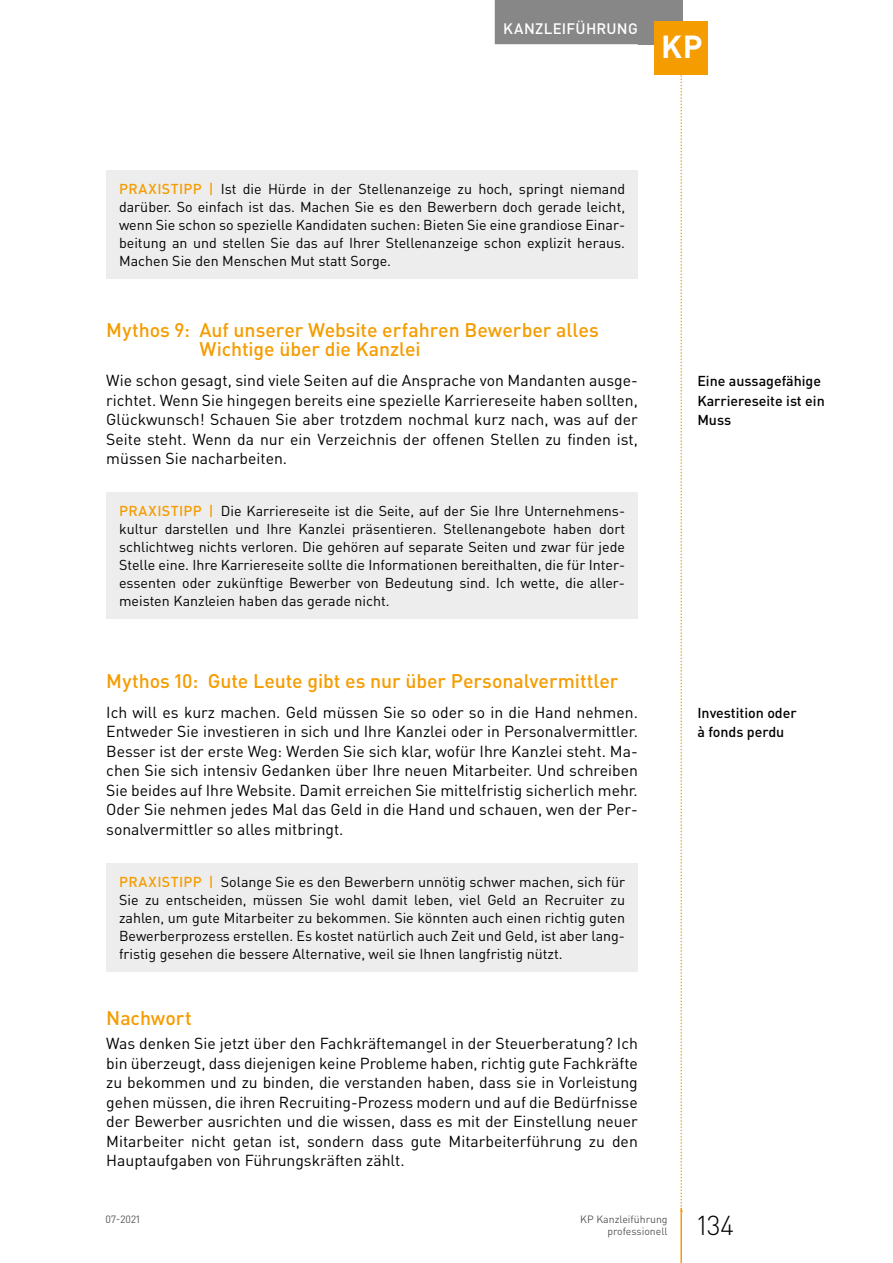
<style>
.page{position:relative;width:893px;height:1263px;background:#fff}
.page>*{position:absolute;margin:0;border:0;box-sizing:border-box;transform-origin:0 0}
.t1{font:700 31.5px "DIN Pro";color:#fff}
.t2{font:300 27px "DIN Pro";color:#000}
.t3{font:500 19.5px/19.5px "DIN Pro";color:#f59c00}
.t4{font:15.75px/19.5px "DIN Pro";color:#000;text-align:justify}
.t5{font:500 15px "DIN Pro";letter-spacing:.015em;color:#fff}
.t6{font:14.25px/18px "DIN Pro";color:#000;text-align:justify}
.t7{font:500 14.25px/19.5px "DIN Pro";color:#000}
.t8{font:10.5px/12.8px "DIN Pro";color:#575756;text-align:right}
.s1{font-weight:500;color:#f59c00}
</style>
<div class="page">
<svg style="left:680px;top:74px;width:2px;height:1134px"></svg>
<div style="left:638px;top:0;width:44px;height:44px;background:#878787"></div>
<hr style="left:680px;top:1208px;width:2px;height:55px;background:#f59c00">
<div style="left:495px;top:0;width:151px;height:44px;background:#878787"></div>
<div style="left:655px;top:21px;width:53px;height:53px;background:#f59c00"></div>
<div style="left:106px;top:170px;width:532px;height:108px;background:#ededed"></div>
<div style="left:106px;top:492px;width:532px;height:127px;background:#ededed"></div>
<div style="left:106px;top:863px;width:532px;height:108px;background:#ededed"></div>
<p class="t5" style="left:503px;top:18px;width:136px">Kanzleiführung</p>
<h1 class="t1" style="left:661px;top:26px;width:43px">KP</h1>
<p class="t6" style="left:119px;top:179px;width:508px"><span class="s1">PRAXISTI PP |</span> Ist die Hürde in der Stellenanzeige zu hoch, springt niemand darüber. So einfach ist das. Machen Sie es den Bewerbern doch gerade leicht, wenn Sie schon so spezielle Kandidaten suchen: Bieten Sie eine grandiose Einar&shy;beitung an und stellen Sie das auf Ihrer Stellenanzeige schon explizit heraus.<br>Machen Sie den Menschen Mut statt Sorge.</p>
<p class="t3" style="left:199px;top:319px;width:401px;text-indent:-93px">Mythos 9: Auf unserer Website erfahren Bewerber alles<br>Wichtige über die Kanzlei</p>
<p class="t4" style="left:106px;top:370px;width:533px">Wie schon gesagt, sind viele Seiten auf die Ansprache von Mandanten ausge&shy;richtet. Wenn Sie hingegen bereits eine spezielle Karriereseite haben sollten, Glückwunsch! Schauen Sie aber trotzdem nochmal kurz nach, was auf der Seite steht. Wenn da nur ein Verzeichnis der offenen Stellen zu finden ist, müssen Sie nacharbeiten.</p>
<p class="t6" style="left:119px;top:501px;width:508px"><span class="s1">PRAXISTI PP |</span> Die Karriereseite ist die Seite, auf der Sie Ihre Unternehmens&shy;kultur darstellen und Ihre Kanzlei präsentieren. Stellenangebote haben dort schlichtweg nichts verloren. Die gehören auf separate Seiten und zwar für jede Stelle eine. Ihre Karriereseite sollte die Informationen bereithalten, die für Inter&shy;essenten oder zukünftige Bewerber von Bedeutung sind. Ich wette, die aller&shy;meisten Kanzleien haben das gerade nicht.</p>
<p class="t3" style="left:106px;top:670px;width:514px">Mythos 10: Gute Leute gibt es nur über Personalvermittler</p>
<p class="t4" style="left:106px;top:702px;width:533px">Ich will es kurz machen. Geld müssen Sie so oder so in die Hand nehmen.<br>Entweder Sie investieren in sich und Ihre Kanzlei oder in Personalvermittler.<br>Besser ist der erste Weg: Werden Sie sich klar, wofür Ihre Kanzlei steht. Ma&shy;chen Sie sich intensiv Gedanken über Ihre neuen Mitarbeiter. Und schreiben Sie beides auf Ihre Website. Damit erreichen Sie mittelfristig sicherlich mehr.<br>Oder Sie nehmen jedes Mal das Geld in die Hand und schauen, wen der Per&shy;sonalvermittler so alles mitbringt.</p>
<p class="t6" style="left:119px;top:872px;width:508px"><span class="s1">PRAXISTI PP |</span> Solange Sie es den Bewerbern unnötig schwer machen, sich für Sie zu entscheiden, müssen Sie wohl damit leben, viel Geld an Recruiter zu zahlen, um gute Mitarbeiter zu bekommen. Sie könnten auch einen richtig guten Bewerberprozess erstellen. Es kostet natürlich auch Zeit und Geld, ist aber lang&shy;fristig gesehen die bessere Alternative, weil sie Ihnen langfristig nützt.</p>
<p class="t3" style="left:106px;top:1008px;width:87px">Nachwort</p>
<p class="t4" style="left:106px;top:1033px;width:533px">Was denken Sie jetzt über den Fachkräftemangel in der Steuerberatung? Ich bin überzeugt, dass diejenigen keine Probleme haben, richtig gute Fachkräfte zu bekommen und zu binden, die verstanden haben, dass sie in Vorleistung gehen müssen, die ihren Recruiting-Prozess modern und auf die Bedürfnisse der Bewerber ausrichten und die wissen, dass es mit der Einstellung neuer Mitarbeiter nicht getan ist, sondern dass gute Mitarbeiterführung zu den Hauptaufgaben von Führungskräften zählt.</p>
<p class="t7" style="left:697px;top:371px;width:129px">Eine aussagefähige<br>Karriereseite ist ein<br>Muss</p>
<p class="t7" style="left:697px;top:702px;width:101px">I nvestition oder à fonds perdu</p>
<p class="t8" style="left:106px;top:1212px;width:36px">07-2021</p>
<p class="t8" style="left:580px;top:1212px;width:89px">KP Kanzleiführung professionell</p>
<h2 class="t2" style="left:697px;top:1207px;width:38px">134</h2>
</div>
